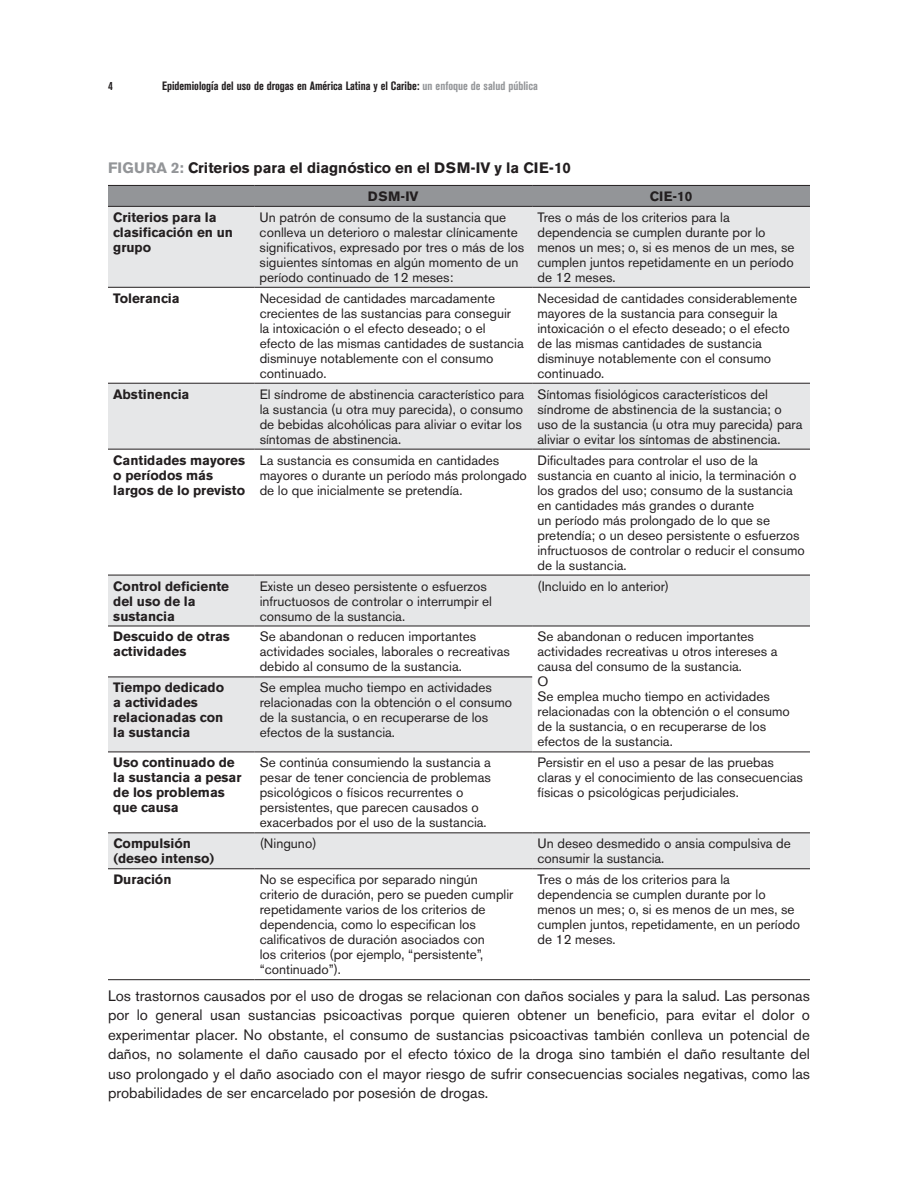
<style>
.page{position:relative;width:918px;height:1188px;background:#fff}
.page>*{position:absolute;margin:0;border:0;box-sizing:border-box;transform-origin:0 0}
.t1{font:15px/19.5px "Akzidenz Grotesk BE";color:#231f20;text-align:justify}
.t2{font:700 15px "Akzidenz Grotesk BE";color:#231f20}
.t3{font:700 15px "Akzidenz Grotesk BE";color:#939598}
.t4{font:13.5px/15px "Akzidenz Grotesk BE";color:#231f20}
.t5{font:700 13.5px/15px "Akzidenz Grotesk BE";color:#231f20}
.t6{font:700 condensed 12px "Akzidenz Grotesk BE";color:#231f20}
.s1{color:#939598}
</style>
<div class="page">
<div style="left:108px;top:186px;width:702px;height:20px;background:#939598"></div>
<svg style="left:108px;top:207px;width:702px;height:662px"></svg>
<hr style="left:108px;top:185px;width:146px;height:1px;background:#231f20">
<hr style="left:254px;top:185px;width:278px;height:1px;background:#231f20">
<hr style="left:532px;top:185px;width:278px;height:1px;background:#231f20">
<hr style="left:108px;top:206px;width:146px;height:1px;background:#231f20">
<hr style="left:254px;top:206px;width:278px;height:1px;background:#231f20">
<hr style="left:532px;top:206px;width:278px;height:1px;background:#231f20">
<hr style="left:108px;top:287px;width:146px;height:1px;background:#231f20">
<hr style="left:254px;top:287px;width:278px;height:1px;background:#231f20">
<hr style="left:532px;top:287px;width:278px;height:1px;background:#231f20">
<hr style="left:108px;top:383px;width:146px;height:1px;background:#231f20">
<hr style="left:254px;top:383px;width:278px;height:1px;background:#231f20">
<hr style="left:532px;top:383px;width:278px;height:1px;background:#231f20">
<hr style="left:108px;top:449px;width:146px;height:1px;background:#231f20">
<hr style="left:254px;top:449px;width:278px;height:1px;background:#231f20">
<hr style="left:532px;top:449px;width:278px;height:1px;background:#231f20">
<hr style="left:108px;top:575px;width:146px;height:1px;background:#231f20">
<hr style="left:254px;top:575px;width:278px;height:1px;background:#231f20">
<hr style="left:532px;top:575px;width:278px;height:1px;background:#231f20">
<hr style="left:108px;top:626px;width:146px;height:1px;background:#231f20">
<hr style="left:254px;top:626px;width:278px;height:1px;background:#231f20">
<hr style="left:532px;top:626px;width:278px;height:1px;background:#231f20">
<hr style="left:108px;top:677px;width:146px;height:1px;background:#231f20">
<hr style="left:254px;top:677px;width:278px;height:1px;background:#231f20">
<hr style="left:108px;top:752px;width:146px;height:1px;background:#231f20">
<hr style="left:254px;top:752px;width:278px;height:1px;background:#231f20">
<hr style="left:532px;top:752px;width:278px;height:1px;background:#231f20">
<hr style="left:108px;top:833px;width:146px;height:1px;background:#231f20">
<hr style="left:254px;top:833px;width:278px;height:1px;background:#231f20">
<hr style="left:532px;top:833px;width:278px;height:1px;background:#231f20">
<hr style="left:108px;top:869px;width:146px;height:1px;background:#231f20">
<hr style="left:254px;top:869px;width:278px;height:1px;background:#231f20">
<hr style="left:532px;top:869px;width:278px;height:1px;background:#231f20">
<hr style="left:108px;top:979px;width:146px;height:1px;background:#231f20">
<hr style="left:254px;top:979px;width:278px;height:1px;background:#231f20">
<hr style="left:532px;top:979px;width:278px;height:1px;background:#231f20">
<p class="t6" style="left:108px;top:79px;width:6px">4</p>
<p class="t6" style="left:162px;top:79px;width:377px">Epidemiología del uso de drogas en América Latina y el Caribe: <span class="s1">un enfoque de salud pública</span></p>
<p class="t3" style="left:108px;top:159px;width:38px">Figura</p>
<p class="t2" style="left:171px;top:159px;width:401px"><span class="s1">2:</span> Criterios para el diagnóstico en el DSM-IV y la CIE-10</p>
<p class="t5" style="left:368px;top:189px;width:52px">DSM-IV</p>
<p class="t5" style="left:650px;top:189px;width:44px">CIE-10</p>
<p class="t5" style="left:113px;top:210px;width:121px">Criterios para la clasificación en un grupo</p>
<p class="t4" style="left:260px;top:210px;width:266px">Un patrón de consumo de la sustancia que conlleva un deterioro o malestar clínicamente significativos, expresado por tres o más de los siguientes síntomas en algún momento de un período continuado de 12 meses:</p>
<p class="t4" style="left:537px;top:210px;width:259px">Tres o más de los criterios para la dependencia se cumplen durante por lo menos un mes; o, si es menos de un mes, se cumplen juntos repetidamente en un período de 12 meses.</p>
<p class="t5" style="left:113px;top:291px;width:68px">Tolerancia</p>
<p class="t4" style="left:260px;top:291px;width:266px">Necesidad de cantidades marcadamente crecientes de las sustancias para conseguir la intoxicación o el efecto deseado; o el efecto de las mismas cantidades de sustancia disminuye notablemente con el consumo continuado.</p>
<p class="t4" style="left:537px;top:291px;width:261px">Necesidad de cantidades considerablemente mayores de la sustancia para conseguir la intoxicación o el efecto deseado; o el efecto de las mismas cantidades de sustancia disminuye notablemente con el consumo continuado.</p>
<p class="t5" style="left:113px;top:387px;width:78px">Abstinencia</p>
<p class="t4" style="left:260px;top:387px;width:266px">El síndrome de abstinencia característico para la sustancia (u otra muy parecida), o consumo de bebidas alcohólicas para aliviar o evitar los síntomas de abstinencia.</p>
<p class="t4" style="left:537px;top:387px;width:266px">Síntomas fisiológicos característicos del síndrome de abstinencia de la sustancia; o uso de la sustancia (u otra muy parecida) para aliviar o evitar los síntomas de abstinencia.</p>
<p class="t5" style="left:113px;top:453px;width:133px">Cantidades mayores o períodos más largos de lo previsto</p>
<p class="t4" style="left:260px;top:452px;width:269px">La sustancia es consumida en cantidades mayores o durante un período más prolongado de lo que inicialmente se pretendía.</p>
<p class="t4" style="left:537px;top:452px;width:269px">Dificultades para controlar el uso de la sustancia en cuanto al inicio, la terminación o los grados del uso; consumo de la sustancia en cantidades más grandes o durante<br>un período más prolongado de lo que se pretendía; o un deseo persistente o esfuerzos infructuosos de controlar o reducir el consumo de la sustancia.</p>
<p class="t5" style="left:113px;top:578px;width:117px">Control deficiente del uso de la sustancia</p>
<p class="t4" style="left:260px;top:578px;width:234px">Existe un deseo persistente o esfuerzos infructuosos de controlar o interrumpir el consumo de la sustancia.</p>
<p class="t4" style="left:538px;top:578px;width:133px">(Incluido en lo anterior)</p>
<p class="t5" style="left:113px;top:629px;width:118px">Descuido de otras actividades</p>
<p class="t4" style="left:260px;top:629px;width:252px">Se abandonan o reducen importantes actividades sociales, laborales o recreativas debido al consumo de la sustancia.</p>
<p class="t4" style="left:538px;top:629px;width:254px">Se abandonan o reducen importantes actividades recreativas u otros intereses a causa del consumo de la sustancia.<br>O<br>Se emplea mucho tiempo en actividades relacionadas con la obtención o el consumo de la sustancia, o en recuperarse de los efectos de la sustancia.</p>
<p class="t5" style="left:113px;top:680px;width:112px">Tiempo dedicado a actividades relacionadas con la sustancia</p>
<p class="t4" style="left:260px;top:680px;width:254px">Se emplea mucho tiempo en actividades relacionadas con la obtención o el consumo de la sustancia, o en recuperarse de los efectos de la sustancia.</p>
<p class="t5" style="left:113px;top:755px;width:130px">Uso continuado de la sustancia a pesar de los problemas que causa</p>
<p class="t4" style="left:260px;top:755px;width:233px">Se continúa consumiendo la sustancia a pesar de tener conciencia de problemas psicológicos o físicos recurrentes o persistentes, que parecen causados o exacerbados por el uso de la sustancia.</p>
<p class="t4" style="left:538px;top:755px;width:267px">Persistir en el uso a pesar de las pruebas claras y el conocimiento de las consecuencias físicas o psicológicas perjudiciales.</p>
<p class="t5" style="left:113px;top:836px;width:102px">Compulsión (deseo intenso)</p>
<p class="t4" style="left:260px;top:836px;width:58px">(Ninguno)</p>
<p class="t4" style="left:538px;top:836px;width:255px">Un deseo desmedido o ansia compulsiva de consumir la sustancia.</p>
<p class="t5" style="left:113px;top:872px;width:60px">Duración</p>
<p class="t4" style="left:260px;top:872px;width:255px">No se especifica por separado ningún criterio de duración, pero se pueden cumplir repetidamente varios de los criterios de dependencia, como lo especifican los calificativos de duración asociados con<br>los criterios (por ejemplo, “persistente”, “continuado”).</p>
<p class="t4" style="left:538px;top:872px;width:264px">Tres o más de los criterios para la dependencia se cumplen durante por lo menos un mes; o, si es menos de un mes, se cumplen juntos, repetidamente, en un período de 12 meses.</p>
<p class="t1" style="left:108px;top:986px;width:704px">Los trastornos causados por el uso de drogas se relacionan con daños sociales y para la salud. Las personas por lo general usan sustancias psicoactivas porque quieren obtener un beneficio, para evitar el dolor o experimentar placer. No obstante, el consumo de sustancias psicoactivas también conlleva un potencial de daños, no solamente el daño causado por el efecto tóxico de la droga sino también el daño resultante del uso prolongado y el daño asociado con el mayor riesgo de sufrir consecuencias sociales negativas, como las probabilidades de ser encarcelado por posesión de drogas.</p>
</div>
